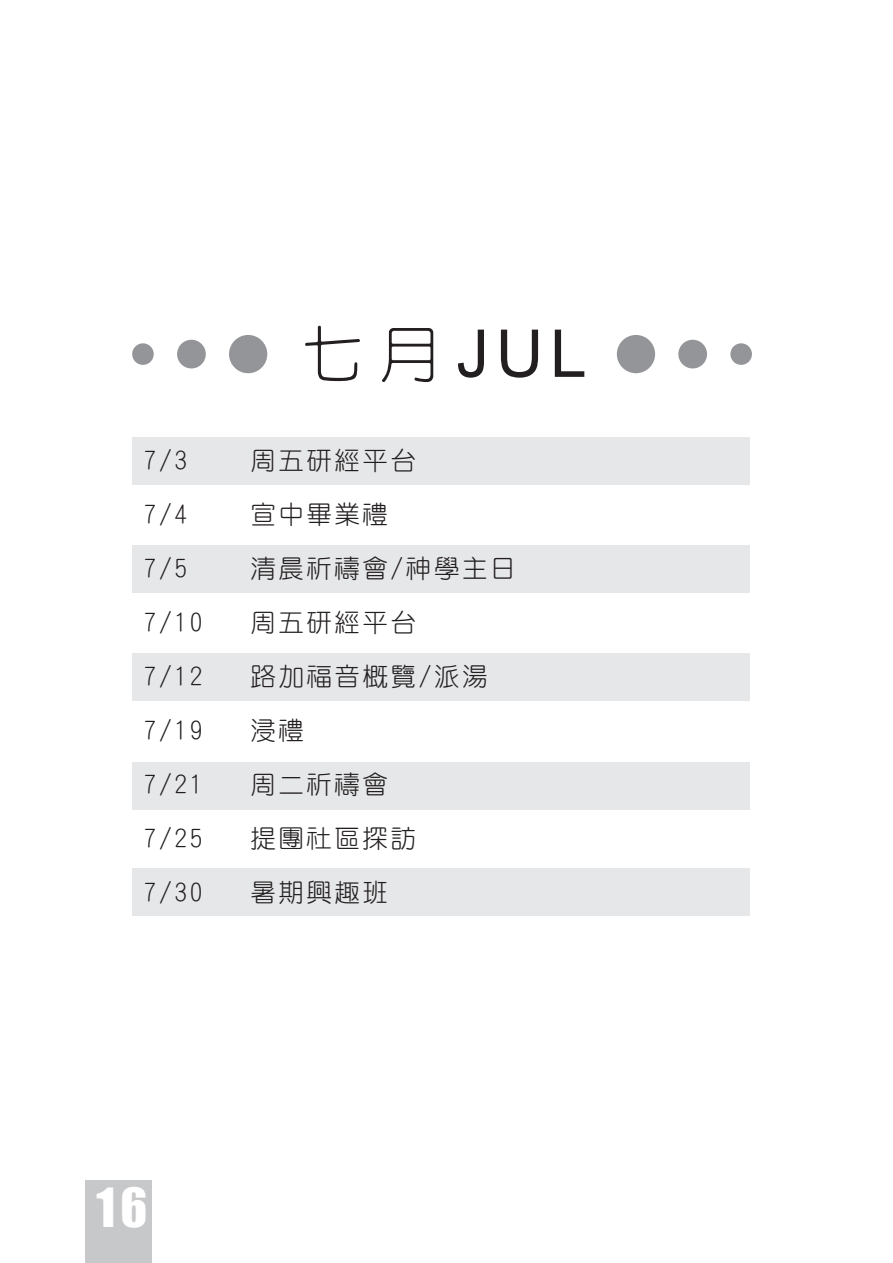
<style>
.page{position:relative;width:893px;height:1263px;background:#fff}
.page>*{position:absolute;margin:0;border:0;box-sizing:border-box;transform-origin:0 0}
.t1{font:66px "Arial";color:#231f20}
.t2{font:49.5px "Impact";color:#fff}
.t3{font:25.5px "DF Yuan Lt HK BF";letter-spacing:.1em;color:#231f20}
.s1{font-family:"Han Wang Yen";font-weight:300;font-size:61.8px}
</style>
<div class="page">
<div style="left:85px;top:1180px;width:66px;height:83px;background:#c7c8ca"></div>
<div style="left:132px;top:437px;width:618px;height:48px;background:#e6e7e9"></div>
<div style="left:132px;top:545px;width:618px;height:48px;background:#e6e7e9"></div>
<div style="left:132px;top:654px;width:618px;height:47px;background:#e6e7e9"></div>
<div style="left:132px;top:762px;width:618px;height:47px;background:#e6e7e9"></div>
<div style="left:132px;top:869px;width:618px;height:47px;background:#e6e7e9"></div>
<div style="left:177px;top:340px;width:29px;height:28px;background:#939598;border-radius:50%"></div>
<div style="left:132px;top:343px;width:22px;height:22px;background:#939598;border-radius:50%"></div>
<div style="left:229px;top:335px;width:38px;height:38px;background:#939598;border-radius:50%"></div>
<div style="left:678px;top:340px;width:29px;height:28px;background:#939598;border-radius:50%"></div>
<div style="left:730px;top:343px;width:22px;height:22px;background:#939598;border-radius:50%"></div>
<div style="left:617px;top:335px;width:38px;height:38px;background:#939598;border-radius:50%"></div>
<h1 class="t1" style="left:301px;top:308px;width:287px"><span class="s1">七月</span>JUL</h1>
<p class="t3" style="left:144px;top:448px;width:45px">7/3</p>
<p class="t3" style="left:250px;top:448px;width:167px">周五研經平台</p>
<p class="t3" style="left:144px;top:502px;width:45px">7/4</p>
<p class="t3" style="left:250px;top:502px;width:139px">宣中畢業禮</p>
<p class="t3" style="left:144px;top:556px;width:45px">7/5</p>
<p class="t3" style="left:250px;top:556px;width:267px">清晨祈禱會/神學主日</p>
<p class="t3" style="left:144px;top:610px;width:60px">7/10</p>
<p class="t3" style="left:250px;top:610px;width:167px">周五研經平台</p>
<p class="t3" style="left:144px;top:664px;width:60px">7/12</p>
<p class="t3" style="left:250px;top:664px;width:239px">路加福音概覽/派湯</p>
<p class="t3" style="left:144px;top:718px;width:60px">7/19</p>
<p class="t3" style="left:250px;top:718px;width:55px">浸禮</p>
<p class="t3" style="left:144px;top:772px;width:60px">7/21</p>
<p class="t3" style="left:250px;top:772px;width:139px">周二祈禱會</p>
<p class="t3" style="left:144px;top:826px;width:60px">7/25</p>
<p class="t3" style="left:250px;top:826px;width:167px">提團社區探訪</p>
<p class="t3" style="left:144px;top:880px;width:60px">7/30</p>
<p class="t3" style="left:250px;top:880px;width:139px">暑期興趣班</p>
<h2 class="t2" style="left:97px;top:1169px;width:52px">16</h2>
</div>
